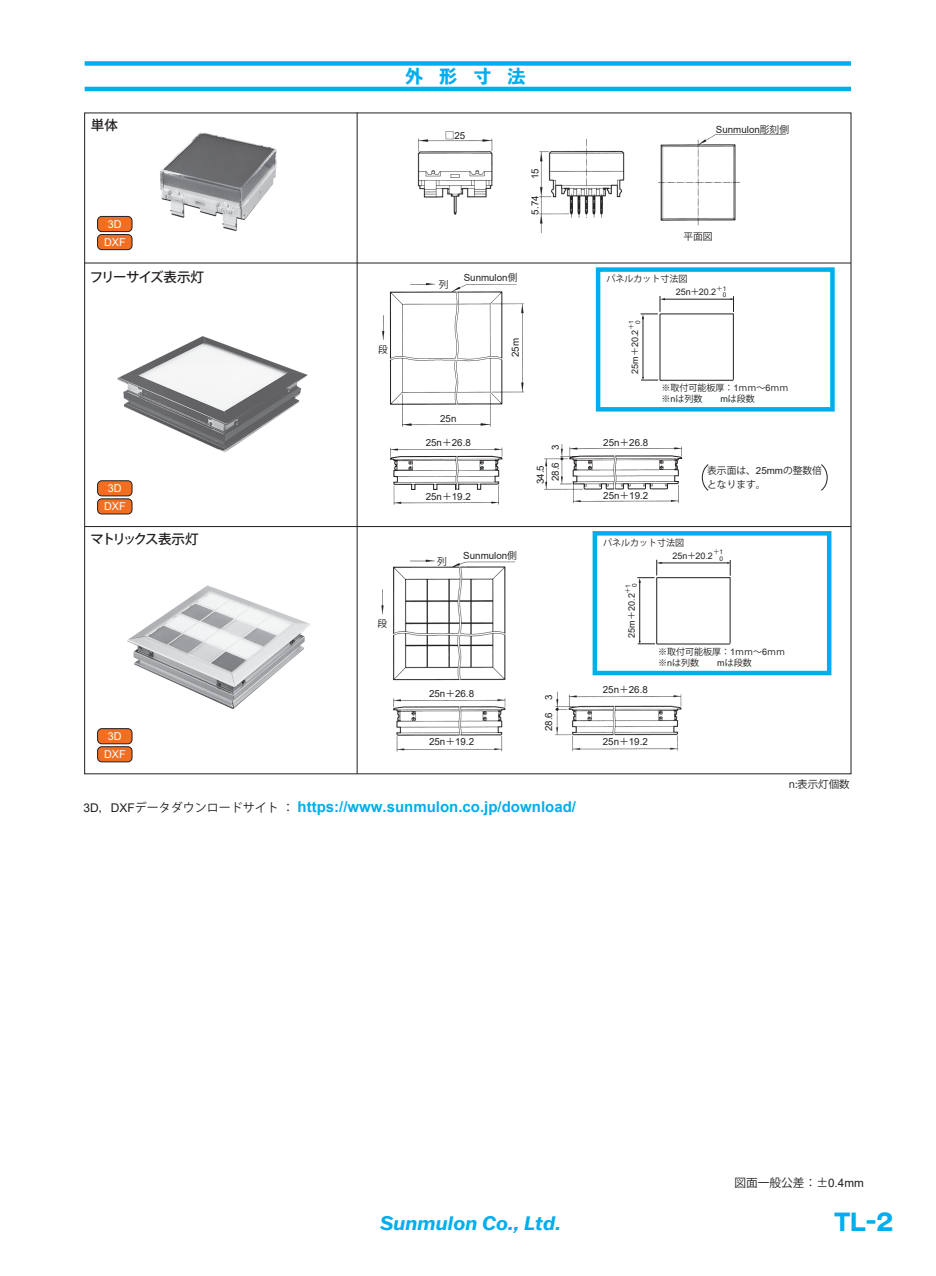
<style>
.page{position:relative;width:936px;height:1276px;background:#fff}
.page>*{position:absolute;margin:0;border:0;box-sizing:border-box;transform-origin:0 0}
.t1{font:700 23.4px "VDL V7 Gothic Extra";color:#00aeef}
.t2{font:italic 700 19.2px "Franklin Gothic ATF";color:#00aeef}
.t3{font:18px "Toppan Bunkyu Midashi Go Std N EB";color:#00aeef}
.t4{font:700 15px "Arial";color:#00aeef}
.t5{font:500 13.5px "Koz Go Pr 6 N";letter-spacing:-.06em;color:#231f20}
.t6{font:500 13.5px "Koz Go Pr 6 N";letter-spacing:-.18em;color:#231f20}
.t7{font:500 13.5px "Koz Go Pr 6 N";letter-spacing:-.08em;color:#231f20}
.t8{font:11.7px "Koz Go Pr 6 N";color:#231f20}
.t9{font:10.8px/18px "Arial";color:#fff;text-align:center}
.t10{font:10.5px "Koz Go Pr 6 N";color:#231f20}
.t11{font:9.75px/15px "Arial";color:#231f20}
.t12{font:9.75px/14.1px "Koz Go Pr 6 N";color:#231f20}
.t13{font:9px/10.8px "Koz Go Pr 6 N";color:#231f20}
.t14{font:9px "Arial";color:#231f20}
.t15{font:6.45px "Koz Go Pr 6 N";color:#231f20}
.t16{font:6.45px "Arial";color:#231f20}
.s1{font-family:"Koz Go Pr 6 N"}
.s2{font-weight:400;font-size:12px;color:#231f20}
.s3{font-family:"Yu Gothic";font-weight:400;font-size:12px;color:#231f20}
.s4{font-family:"Koz Go Pr 6 N";font-weight:400;font-size:12px;color:#231f20}
.s5{font-family:"Arial"}
</style>
<div class="page">
<div style="left:98px;top:216px;width:34px;height:16px;background:#f36e21;border-radius:4px"></div>
<div style="left:97px;top:216px;width:35px;height:16px;border:1px solid #231f20;border-radius:4px"></div>
<div style="left:98px;top:234px;width:34px;height:16px;background:#f36e21;border-radius:4px"></div>
<div style="left:97px;top:234px;width:35px;height:16px;border:1px solid #231f20;border-radius:4px"></div>
<hr style="left:357px;top:112px;width:1px;height:662px;background:#231f20">
<div style="left:85px;top:61px;width:765px;height:5px;background:#00aeef"></div>
<hr style="left:85px;top:87px;width:765px;height:4px;background:#00aeef">
<div style="left:98px;top:481px;width:34px;height:15px;background:#f36e21;border-radius:4px"></div>
<div style="left:97px;top:480px;width:35px;height:16px;border:1px solid #231f20;border-radius:4px"></div>
<div style="left:98px;top:499px;width:34px;height:15px;background:#f36e21;border-radius:4px"></div>
<div style="left:97px;top:498px;width:35px;height:16px;border:1px solid #231f20;border-radius:4px"></div>
<div style="left:98px;top:728px;width:34px;height:16px;background:#f36e21;border-radius:4px"></div>
<div style="left:97px;top:728px;width:35px;height:16px;border:1px solid #231f20;border-radius:4px"></div>
<div style="left:98px;top:746px;width:34px;height:16px;background:#f36e21;border-radius:4px"></div>
<div style="left:97px;top:746px;width:35px;height:16px;border:1px solid #231f20;border-radius:4px"></div>
<hr style="left:85px;top:263px;width:765px;height:1px;background:#231f20">
<hr style="left:85px;top:526px;width:765px;height:1px;background:#231f20">
<img style="left:381px;top:560px;width:300px;height:192px">
<img style="left:117px;top:336px;width:191px;height:117px">
<img style="left:127px;top:585px;width:183px;height:124px">
<img style="left:417px;top:133px;width:368px;height:101px">
<div style="left:552px;top:218px;width:86px;height:33px;background:#fff"></div>
<div style="left:606px;top:211px;width:36px;height:14px;background:#fff"></div>
<img style="left:160px;top:132px;width:117px;height:99px">
<img style="left:382px;top:282px;width:300px;height:223px">
<svg style="left:702px;top:464px;width:6px;height:27px"></svg>
<svg style="left:821px;top:464px;width:6px;height:27px"></svg>
<hr style="left:659px;top:314px;width:1px;height:66px;background:#231f20">
<hr style="left:660px;top:313px;width:73px;height:1px;background:#231f20">
<hr style="left:733px;top:313px;width:1px;height:67px;background:#231f20">
<hr style="left:660px;top:380px;width:73px;height:1px;background:#231f20">
<hr style="left:664px;top:299px;width:67px;height:1px;background:#231f20">
<svg style="left:730px;top:296px;width:4px;height:16px"></svg>
<hr style="left:642px;top:317px;width:1px;height:61px;background:#231f20">
<svg style="left:640px;top:296px;width:25px;height:23px"></svg>
<svg style="left:641px;top:377px;width:17px;height:4px"></svg>
<div style="left:595px;top:267px;width:239px;height:144px;border:4px solid #00aeef"></div>
<hr style="left:656px;top:577px;width:1px;height:67px;background:#231f20">
<hr style="left:656px;top:577px;width:74px;height:1px;background:#231f20">
<hr style="left:729px;top:577px;width:1px;height:66px;background:#231f20">
<hr style="left:656px;top:643px;width:74px;height:1px;background:#231f20">
<hr style="left:660px;top:562px;width:68px;height:1px;background:#231f20">
<svg style="left:727px;top:560px;width:4px;height:16px"></svg>
<hr style="left:639px;top:581px;width:1px;height:60px;background:#231f20">
<svg style="left:637px;top:560px;width:24px;height:23px"></svg>
<svg style="left:637px;top:641px;width:18px;height:3px"></svg>
<div style="left:592px;top:531px;width:239px;height:144px;border:4px solid #00aeef"></div>
<h3 class="t7" style="left:91px;top:118px;width:29px">単体</h3>
<p class="t9" style="left:104px;top:215px;width:23px">3D<br>DXF</p>
<h3 class="t5" style="left:90px;top:269px;width:116px">フリーサイズ表示灯</h3>
<p class="t9" style="left:104px;top:479px;width:23px">3D<br>DXF</p>
<h3 class="t6" style="left:91px;top:531px;width:109px">マトリックス表示灯</h3>
<p class="t9" style="left:104px;top:727px;width:23px">3D<br>DXF</p>
<h3 class="t3" style="left:405px;top:63px;width:122px">外形寸法</h3>
<p class="t11" style="left:445px;top:128px;width:22px"><span class="s1">□</span>25</p>
<p class="t11" style="left:527px;top:179px;width:12px;rotate:-90deg">15</p>
<p class="t11" style="left:527px;top:215px;width:20px;rotate:-90deg">5.74</p>
<p class="t12" style="left:378px;top:343px;width:11px">段</p>
<p class="t12" style="left:377px;top:616px;width:11px">段</p>
<p class="t12" style="left:439px;top:278px;width:11px">列</p>
<p class="t11" style="left:463px;top:270px;width:55px">Sunmulon<span class="s1">側</span></p>
<p class="t11" style="left:508px;top:357px;width:20px;rotate:-90deg">25m</p>
<p class="t11" style="left:440px;top:411px;width:18px">25n</p>
<p class="t11" style="left:426px;top:435px;width:46px">25n<span class="s1">＋</span>26.8</p>
<p class="t11" style="left:426px;top:489px;width:46px">25n<span class="s1">＋</span>19.2</p>
<p class="t12" style="left:437px;top:554px;width:11px">列</p>
<p class="t11" style="left:463px;top:548px;width:55px">Sunmulon<span class="s1">側</span></p>
<p class="t11" style="left:533px;top:481px;width:38px;text-indent:-3px;rotate:-90deg">34.5<br>28.6 3</p>
<p class="t11" style="left:429px;top:686px;width:46px">25n<span class="s1">＋</span>26.8</p>
<p class="t11" style="left:429px;top:734px;width:46px">25n<span class="s1">＋</span>19.2</p>
<p class="t11" style="left:541px;top:731px;width:38px;rotate:-90deg">28.6 3</p>
<h3 class="t4" style="left:83px;top:796px;width:494px"><span class="s2">3D</span><span class="s3">，</span><span class="s2">DXF</span><span class="s4">データダウンロードサイト：</span> https://www.sunmulon.co.jp/download/</h3>
<p class="t11" style="left:716px;top:122px;width:75px">Sunmulon<span class="s1">彫刻側</span></p>
<p class="t12" style="left:683px;top:230px;width:31px">平面図</p>
<p class="t13" style="left:606px;top:274px;width:82px">パネルカット寸法図</p>
<p class="t15" style="left:627px;top:330px;width:12px;rotate:-90deg">＋<span class="s5">1</span></p>
<p class="t16" style="left:633px;top:324px;width:5px;rotate:-90deg">0</p>
<p class="t14" style="left:628px;top:374px;width:46px;rotate:-90deg">25m<span class="s1">＋</span>20.2</p>
<p class="t11" style="left:603px;top:435px;width:46px">25n<span class="s1">＋</span>26.8</p>
<p class="t11" style="left:603px;top:488px;width:46px">25n<span class="s1">＋</span>19.2</p>
<p class="t15" style="left:716px;top:285px;width:12px">＋<span class="s5">1</span></p>
<p class="t16" style="left:722px;top:290px;width:5px">0</p>
<p class="t14" style="left:675px;top:286px;width:42px">25n<span class="s1">＋</span>20.2</p>
<p class="t13" style="left:661px;top:383px;width:129px">※取付可能板厚：<span class="s5">1</span>ｍｍ～<span class="s5">6</span>ｍｍ※<span class="s5">n</span>は列数　　<span class="s5">m</span>は段数</p>
<p class="t12" style="left:707px;top:464px;width:116px">表示面は、<span class="s5">25mm</span>の整数倍となります。</p>
<p class="t13" style="left:603px;top:538px;width:82px">パネルカット寸法図</p>
<p class="t15" style="left:624px;top:594px;width:12px;rotate:-90deg">＋<span class="s5">1</span></p>
<p class="t16" style="left:630px;top:587px;width:5px;rotate:-90deg">0</p>
<p class="t14" style="left:625px;top:638px;width:46px;rotate:-90deg">25m<span class="s1">＋</span>20.2</p>
<p class="t11" style="left:602px;top:682px;width:46px">25n<span class="s1">＋</span>26.8</p>
<p class="t15" style="left:713px;top:548px;width:12px">＋<span class="s5">1</span></p>
<p class="t16" style="left:719px;top:554px;width:5px">0</p>
<p class="t14" style="left:672px;top:549px;width:42px">25n<span class="s1">＋</span>20.2</p>
<p class="t13" style="left:658px;top:646px;width:129px">※取付可能板厚：<span class="s5">1</span>ｍｍ～<span class="s5">6</span>ｍｍ※<span class="s5">n</span>は列数　　<span class="s5">m</span>は段数</p>
<p class="t11" style="left:602px;top:734px;width:46px">25n<span class="s1">＋</span>19.2</p>
<p class="t10" style="left:788px;top:778px;width:63px">n:表示灯個数</p>
<p class="t8" style="left:734px;top:1176px;width:131px">図面一般公差：±<span class="s5">0.4mm</span></p>
<h2 class="t2" style="left:380px;top:1210px;width:182px">Sunmulon Co., Ltd.</h2>
<h1 class="t1" style="left:834px;top:1205px;width:61px">TL-2</h1>
</div>
